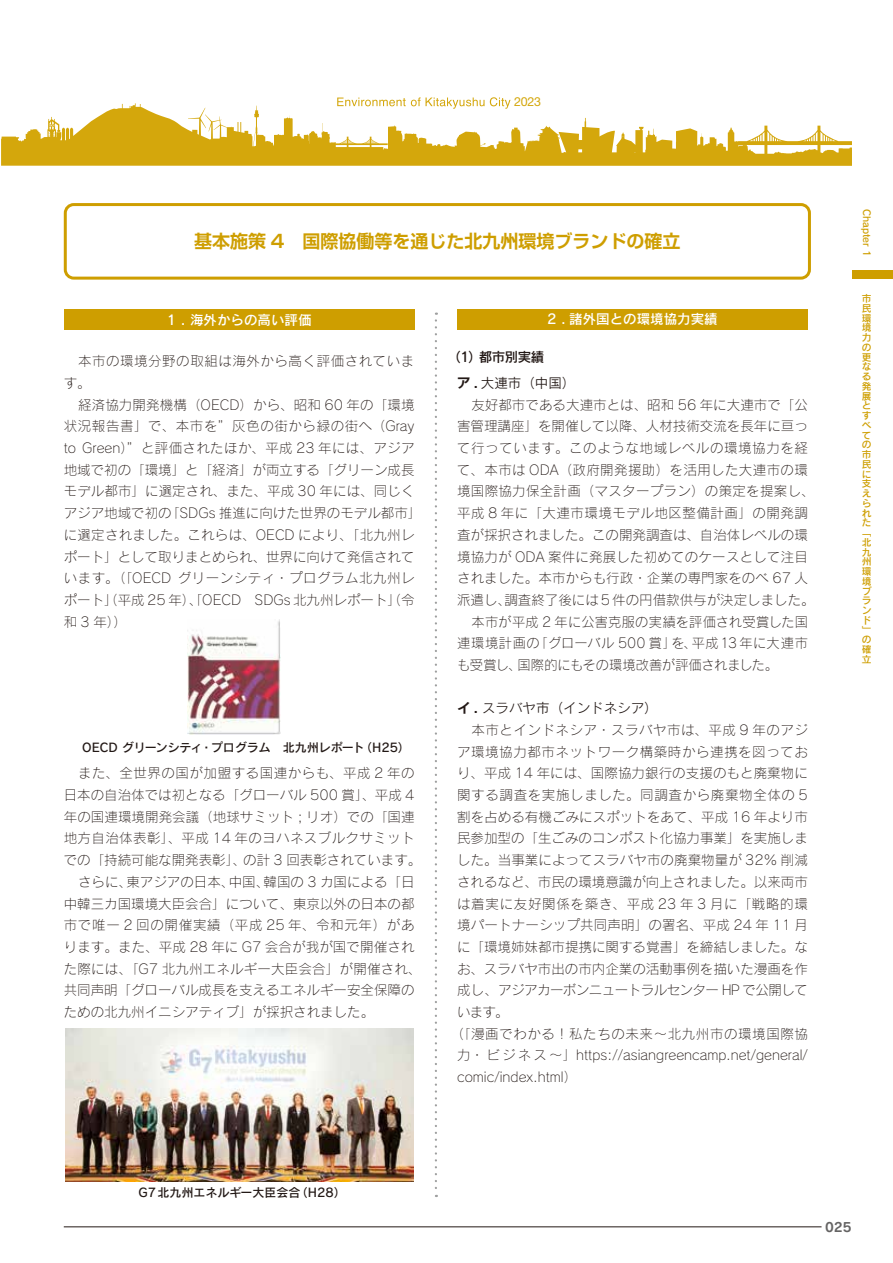
<style>
.page{position:relative;width:893px;height:1263px;background:#fff}
.page>*{position:absolute;margin:0;border:0;box-sizing:border-box;transform-origin:0 0}
.t1{font:700 18px "Shin Go Pro De";color:#ce9e00}
.t2{font:13.5px/21.8px "Rodin Pro L";letter-spacing:.005em;color:#221815}
.t3{font:13.5px/21.8px "Rodin Pro L";letter-spacing:.04em;color:#221815}
.t4{font:13.5px "Rodin Pro L";letter-spacing:.045em;color:#221815}
.t5{font:13.5px "Rodin Pro L";letter-spacing:.03em;color:#221815}
.t6{font:13.5px "Rodin Pro L";letter-spacing:.05em;color:#221815}
.t7{font:13.5px "Rodin Pro L";letter-spacing:-.04em;color:#221815}
.t8{font:13.5px "Rodin Pro L";letter-spacing:.025em;color:#221815}
.t9{font:13.5px "Rodin Pro L";letter-spacing:.035em;color:#221815}
.t10{font:13.5px "Rodin Pro DB";color:#fff}
.t11{font:13.5px "Rodin Pro M";color:#221815}
.t12{font:13.5px "Rodin Pro DB";letter-spacing:-.03em;color:#221815}
.t13{font:12.75px "Rodin Pro B";color:#656464}
.t14{font:12.45px "Helvetica Neue LT Std";color:#d4a70c}
.t15{font:12px "Rodin Pro DB";color:#221815}
.t16{font:9.75px/9.8px "Rodin Pro DB";color:#ce9e00}
.s1{font-family:"Shin Go Pro De";font-weight:700}
</style>
<div class="page">
<svg style="left:1px;top:103px;width:851px;height:63px"></svg>
<svg style="left:528px;top:140px;width:12px;height:2px"></svg>
<svg style="left:337px;top:97px;width:173px;height:12px"></svg>
<div style="left:852px;top:271px;width:41px;height:8px;background:#ce9e00"></div>
<div style="left:64px;top:309px;width:351px;height:20px;background:#ce9e00"></div>
<img style="left:187px;top:619px;width:94px;height:115px">
<img style="left:65px;top:1028px;width:348px;height:154px">
<div style="left:457px;top:309px;width:351px;height:20px;background:#ce9e00"></div>
<div style="left:64px;top:203px;width:747px;height:77px;border:3px solid #ce9e00;border-radius:9px"></div>
<hr style="left:64px;top:1226px;width:757px;height:1px;background:#221815">
<svg style="left:435px;top:313px;width:2px;height:884px"></svg>
<p class="t14" style="left:514px;top:95px;width:28px">2023</p>
<h1 class="t1" style="left:194px;top:227px;width:488px">基本施策 4　国際協働等を通じた北九州環境ブランドの確立</h1>
<p class="t10" style="left:167px;top:311px;width:146px">1 . 海外からの高い評価</p>
<p class="t3" style="left:64px;top:350px;width:352px;text-indent:14px">本市の環境分野の取組は海外から高く評価されています。</p>
<p class="t2" style="left:64px;top:393px;width:359px;text-indent:14px">経済協力開発機構（OECD）から、昭和 60 年の「環境状況報告書」で、本市を”灰色の街から緑の街へ （Gray to Green）”と評価されたほか、平成 23 年には、アジア地域で初の「環境」と「経済」が両立する「グリーン成長モデル都市」に選定され、また、平成 30 年には、同じくアジア地域で初の「SDGs 推進に向けた世界のモデル都市」に選定されました。これらは、OECD により、「北九州レポート」として取りまとめられ、世界に向けて発信されています。（「OECD グリーンシティ・プログラム北九州レポート」（平成 25 年）、「OECD　SDGs 北九州レポート」（令和 3 年））</p>
<p class="t15" style="left:82px;top:740px;width:329px">OECD グリーンシティ・プログラム　北九州レポート（H25）</p>
<p class="t3" style="left:78px;top:762px;width:338px">また、全世界の国が加盟する国連からも、平成 2 年の</p>
<p class="t2" style="left:64px;top:784px;width:352px">日本の自治体では初となる「グローバル 500 賞」、平成 4</p>
<p class="t2" style="left:64px;top:805px;width:352px">年の国連環境開発会議（地球サミット ; リオ）での「国連</p>
<p class="t5" style="left:64px;top:830px;width:352px">地方自治体表彰」、平成 14 年のヨハネスブルクサミット</p>
<p class="t2" style="left:64px;top:849px;width:359px">での「持続可能な開発表彰」、の計 3 回表彰されています。</p>
<p class="t2" style="left:78px;top:870px;width:338px">さらに、東アジアの日本、中国、韓国の 3 カ国による「日</p>
<p class="t2" style="left:64px;top:892px;width:352px">中韓三カ国環境大臣会合」について、東京以外の日本の都</p>
<p class="t6" style="left:64px;top:916px;width:352px">市で唯一 2 回の開催実績（平成 25 年、令和元年）があ</p>
<p class="t2" style="left:64px;top:935px;width:352px">ります。また、平成 28 年に G7 会合が我が国で開催され</p>
<p class="t2" style="left:64px;top:957px;width:359px">た際には、「G7 北九州エネルギー大臣会合」が開催され、</p>
<p class="t2" style="left:64px;top:979px;width:352px">共同声明「グローバル成長を支えるエネルギー安全保障の</p>
<p class="t2" style="left:64px;top:1000px;width:312px">ための北九州イニシアティブ」が採択されました。</p>
<p class="t10" style="left:547px;top:310px;width:172px">2 . 諸外国との環境協力実績</p>
<p class="t12" style="left:448px;top:348px;width:98px">（1）都市別実績</p>
<p class="t11" style="left:457px;top:374px;width:120px"><span class="s1">ア .</span> 大連市（中国）</p>
<p class="t2" style="left:471px;top:393px;width:338px">友好都市である大連市とは、昭和 56 年に大連市で「公</p>
<p class="t2" style="left:457px;top:415px;width:352px">害管理講座」を開催して以降、人材技術交流を長年に亘っ</p>
<p class="t4" style="left:457px;top:439px;width:352px">て行っています。このような地域レベルの環境協力を経</p>
<p class="t8" style="left:457px;top:461px;width:352px">て、本市は ODA（政府開発援助）を活用した大連市の環</p>
<p class="t2" style="left:457px;top:480px;width:359px">境国際協力保全計画（マスタープラン）の策定を提案し、</p>
<p class="t9" style="left:457px;top:504px;width:352px">平成 8 年に「大連市環境モデル地区整備計画」の開発調</p>
<p class="t2" style="left:457px;top:523px;width:352px">査が採択されました。この開発調査は、自治体レベルの環</p>
<p class="t2" style="left:457px;top:545px;width:352px">境協力が ODA 案件に発展した初めてのケースとして注目</p>
<p class="t2" style="left:457px;top:567px;width:352px">されました。本市からも行政・企業の専門家をのべ 67 人</p>
<p class="t2" style="left:457px;top:588px;width:359px">派遣し、調査終了後には 5件の円借款供与が決定しました。</p>
<p class="t2" style="left:471px;top:610px;width:338px">本市が平成 2 年に公害克服の実績を評価され受賞した国</p>
<p class="t5" style="left:457px;top:635px;width:352px">連環境計画の「グローバル 500 賞」を、平成13 年に大連市</p>
<p class="t2" style="left:457px;top:654px;width:323px">も受賞し、国際的にもその環境改善が評価されました。</p>
<p class="t11" style="left:457px;top:699px;width:202px"><span class="s1">イ .</span> スラバヤ市（インドネシア）</p>
<p class="t3" style="left:471px;top:719px;width:338px">本市とインドネシア・スラバヤ市は、平成 9 年のアジ</p>
<p class="t3" style="left:457px;top:740px;width:352px">ア環境協力都市ネットワーク構築時から連携を図ってお</p>
<p class="t2" style="left:457px;top:762px;width:352px">り、平成 14 年には、国際協力銀行の支援のもと廃棄物に</p>
<p class="t4" style="left:457px;top:786px;width:352px">関する調査を実施しました。同調査から廃棄物全体の 5</p>
<p class="t2" style="left:457px;top:805px;width:352px">割を占める有機ごみにスポットをあて、平成 16 年より市</p>
<p class="t2" style="left:457px;top:827px;width:352px">民参加型の「生ごみのコンポスト化協力事業」を実施しま</p>
<p class="t2" style="left:457px;top:849px;width:352px">した。当事業によってスラバヤ市の廃棄物量が 32% 削減</p>
<p class="t2" style="left:457px;top:870px;width:352px">されるなど、市民の環境意識が向上されました。以来両市</p>
<p class="t6" style="left:457px;top:895px;width:352px">は着実に友好関係を築き、平成 23 年 3 月に「戦略的環</p>
<p class="t2" style="left:457px;top:914px;width:352px">境パートナーシップ共同声明」の署名、平成 24 年 11 月</p>
<p class="t2" style="left:457px;top:935px;width:352px">に「環境姉妹都市提携に関する覚書」を締結しました。な</p>
<p class="t2" style="left:457px;top:957px;width:352px">お、スラバヤ市出の市内企業の活動事例を描いた漫画を作</p>
<p class="t7" style="left:457px;top:981px;width:352px">成し、アジアカーボンニュートラルセンター HP で公開して</p>
<p class="t2" style="left:457px;top:1000px;width:53px">います。</p>
<p class="t4" style="left:450px;top:1025px;width:359px">（「漫画でわかる！私たちの未来～北九州市の環境国際協</p>
<p class="t2" style="left:457px;top:1044px;width:352px">力・ビジネス～」https://asiangreencamp.net/general/</p>
<p class="t2" style="left:457px;top:1066px;width:122px">comic/index.html）</p>
<p class="t16" style="left:872px;top:209px;width:50px;rotate:90deg">Chapter 1</p>
<p class="t16" style="left:862px;top:293px;width:12px">市民環境力の更なる発展とすべての市民に支えられた「北九州環境ブランド」の確立</p>
<p class="t15" style="left:138px;top:1185px;width:209px">G7北九州エネルギー大臣会合（H28）</p>
<p class="t13" style="left:825px;top:1218px;width:28px">025</p>
</div>
